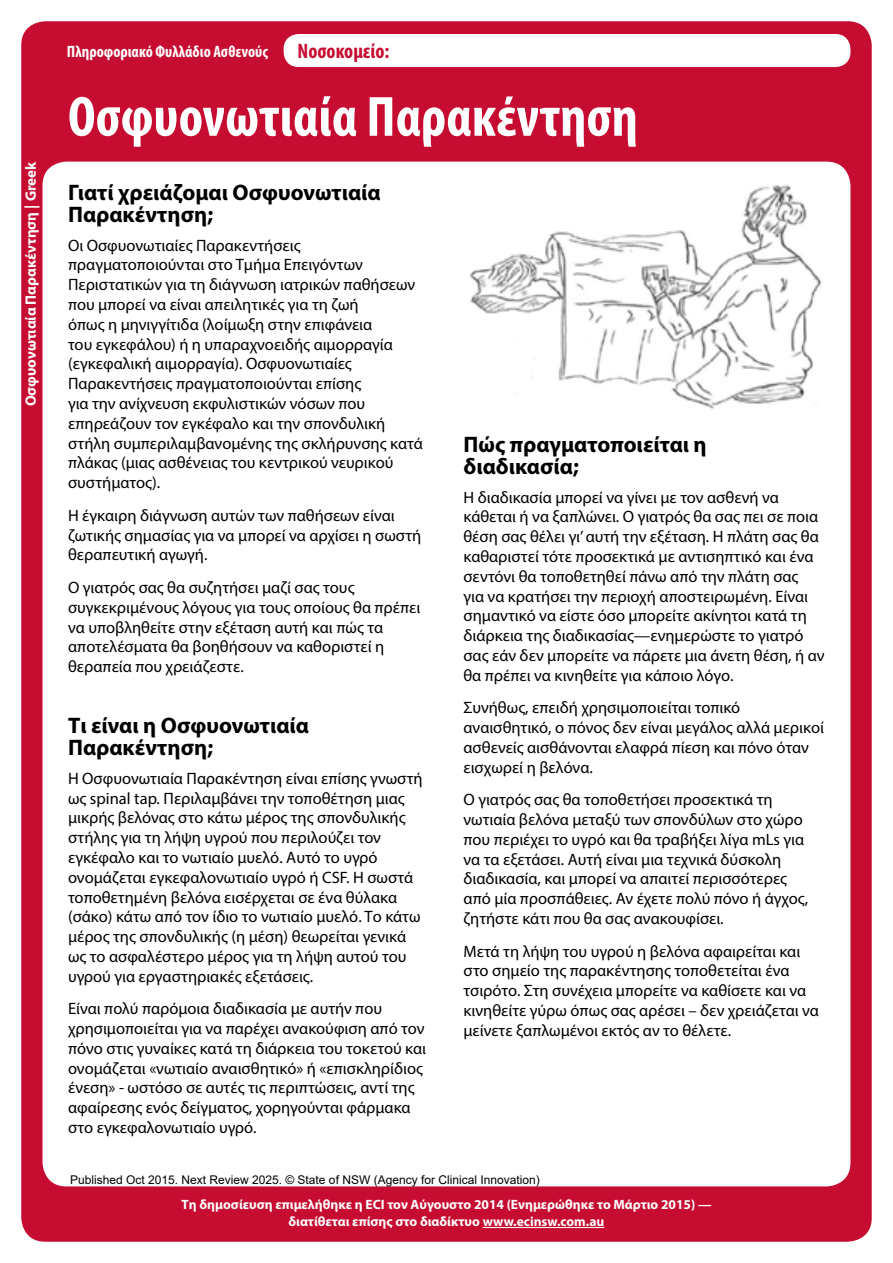
<style>
.page{position:relative;width:893px;height:1263px;background:#fff}
.page>*{position:absolute;margin:0;border:0;box-sizing:border-box;transform-origin:0 0}
.t1{font:700 condensed 57.15px "Myriad Pro";color:#fff}
.t2{font:700 22.5px/22.5px "Myriad Pro";color:#000}
.t3{font:700 condensed 21px "Myriad Pro";color:#c60c30}
.t4{font:16.5px/19.8px "Myriad Pro";color:#000}
.t5{font:700 condensed 16.5px "Myriad Pro";color:#fff}
.t6{font:700 15px "Myriad Pro";color:#fff}
.t7{font:700 13.5px/16.8px "Myriad Pro";color:#fff;text-align:center}
.t8{font:12px "Arial";color:#000}
</style>
<div class="page">
<div style="left:21px;top:21px;width:851px;height:1221px;background:#c60c30;border-radius:24px"></div>
<div style="left:43px;top:162px;width:807px;height:1024px;background:#fff;border-radius:24px"></div>
<hr style="left:483px;top:1227px;width:121px;height:1px;background:#fff">
<div style="left:284px;top:34px;width:566px;height:33px;background:#fff;border-radius:15px"></div>
<img style="left:470px;top:185px;width:352px;height:224px">
<p class="t6" style="left:21px;top:406px;width:246px;rotate:-90deg">Οσφυονωτιαία Παρακέντηση | Greek</p>
<p class="t5" style="left:67px;top:41px;width:203px">Πληροφοριακό Φυλλάδιο Ασθενούς</p>
<p class="t3" style="left:298px;top:38px;width:93px">Νοσοκομείο:</p>
<h1 class="t1" style="left:68px;top:81px;width:571px">Οσφυονωτιαία Παρακέντηση</h1>
<h2 class="t2" style="left:68px;top:180px;width:314px">Γιατί χρειάζομαι Οσφυονωτιαία<br>Παρακέντηση;</h2>
<p class="t4" style="left:68px;top:235px;width:356px">Οι Οσφυονωτιαίες Παρακεντήσεις πραγματοποιούνται στο Τμήμα Επειγόντων Περιστατικών για τη διάγνωση ιατρικών παθήσεων που μπορεί να είναι απειλητικές για τη ζωή<br>όπως η μηνιγγίτιδα (λοίμωξη στην επιφάνεια<br>του εγκεφάλου ηή) υπαραχνοειδής αιμορραγία (εγκεφαλική αιμορραγία .) Οσφυονωτιαίες Παρακεντήσεις πραγματοποιούνται επίσης<br>για την ανίχνευση εκφυλιστικών νόσων που επηρεάζουν τον εγκέφαλο και την σπονδυλική στήλη συμπεριλαμβανομένης της σκλήρυνσης κατά πλάκας (μιας ασθένειας του κεντρικού νευρικού συστήματος .(</p>
<p class="t4" style="left:68px;top:505px;width:355px">Η έγκαιρη διάγνωση αυτών των παθήσεων είναι ζωτικής σημασίας για να μπορεί να αρχίσει η σωστή θεραπευτική αγωγή.</p>
<p class="t4" style="left:68px;top:577px;width:354px">Ο γιατρός σας θα συζητήσει μαζί σας τους συγκεκριμένους λόγους για τους οποίους θα πρέπει να υποβληθείτε στην εξέταση αυτή και πώς τα αποτελέσματα θα βοηθήσουν να καθοριστεί η θεραπεία που χρειάζεστε.</p>
<h2 class="t2" style="left:68px;top:713px;width:242px">Τι είναι η Οσφυονωτιαία<br>Παρακέντηση;</h2>
<p class="t4" style="left:68px;top:768px;width:356px">Η Οσφυονωτιαία Παρακέντηση είναι επίσης γνωστή ως spinal tap. Περιλαμβάνει την τοποθέτηση μιας μικρής βελόνας στο κάτω μέρος της σπονδυλικής στήλης για τη λήψη υγρού που περιλούζει τον εγκέφαλο και το νωτιαίο μυελό. Αυτό το υγρό ονομάζεται εγκεφαλονωτιαίο υγρό ή CSF Η. σωστά τοποθετημένη βελόνα εισέρχεται σε ένα θύλακα (σάκο) κάτω από τον ίδιο το νωτιαίο μυελό. Το κάτω μέρος της σπονδυλικής η( μέση) θεωρείται γενικά ως το ασφαλέστερο μέρος για τη λήψη αυτού του υγρού για εργαστηριακές εξετάσεις.</p>
<p class="t4" style="left:68px;top:998px;width:360px">Είναι πολύ παρόμοια διαδικασία με αυτήν που χρησιμοποιείται για να παρέχει ανακούφιση από τον πόνο στις γυναίκες κατά τη διάρκεια του τοκετού και ονομάζεται «νωτιαίο αναισθητικό» ή «επισκληρίδιος ένεση» - ωστόσο σε αυτές τις περιπτώσεις, αντί της αφαίρεσης ενός δείγματος, χορηγούνται φάρμακα στο εγκεφαλονωτιαίο υγρό.</p>
<h2 class="t2" style="left:463px;top:432px;width:245px">Πώς πραγματοποιείται η διαδικασία;</h2>
<p class="t4" style="left:463px;top:487px;width:363px">Η διαδικασία μπορεί να γίνει με τον ασθενή να κάθεται ή να ξαπλώνει Ο. γιατρός θα σας πει σε ποια θέση σας θέλει γι’αυτή την εξέταση Η. πλάτη σας θα καθαριστεί τότε προσεκτικά με αντισηπτικό και ένα σεντόνι θα τοποθετηθεί πάνω από την πλάτη σας<br>για να κρατήσει την περιοχή αποστειρωμένη. Είναι σημαντικό να είστε όσο μπορείτε ακίνητοι κατά τη διάρκεια της διαδικασίας—ενημερώστε το γιατρό σας εάν δεν μπορείτε να πάρετε μια άνετη θέση ή, αν θα πρέπει να κινηθείτε για κάποιο λόγο.</p>
<p class="t4" style="left:463px;top:698px;width:362px">Συνήθως, επειδή χρησιμοποιείται τοπικό αναισθητικό ο, πόνος δεν είναι μεγάλος αλλά μερικοί ασθενείς αισθάνονται ελαφρά πίεση και πόνο όταν εισχωρεί η βελόνα.</p>
<p class="t4" style="left:463px;top:789px;width:346px">Ο γιατρός σας θα τοποθετήσει προσεκτικά τη νωτιαία βελόνα μεταξύ των σπονδύλων στο χώρο που περιέχει το υγρό και θα τραβήξει λίγα mLs για να τα εξετάσει. Αυτή είναι μια τεχνικά δύσκολη διαδικασία, και μπορεί να απαιτεί περισσότερες από μία προσπάθειες. Αν έχετε πολύ πόνο ή άγχος, ζητήστε κάτι που θα σας ανακουφίσει.</p>
<p class="t4" style="left:463px;top:941px;width:357px">Μετά τη λήψη του υγρού η βελόνα αφαιρείται και στο σημείο της παρακέντησης τοποθετείται ένα τσιρότο. Στη συνέχεια μπορείτε να καθίσετε και να κινηθείτε γύρω όπως σας αρέσει – δεν χρειάζεται να μείνετε ξαπλωμένοι εκτός αν το θέλετε.</p>
<p class="t8" style="left:70px;top:1172px;width:471px">Published Oct 2015. Next Review 2025. © State of NSW (Agency for Clinical Innovation(</p>
<p class="t7" style="left:181px;top:1196px;width:532px">Τη δημοσίευση επιμελήθηκε η ECI τον Αύγουστο 2014 (Ενημερώθηκε το Μάρτιο 2015 —( διατίθεται επίσης στο διαδίκτυο www.ecinsw.com.au</p>
</div>
